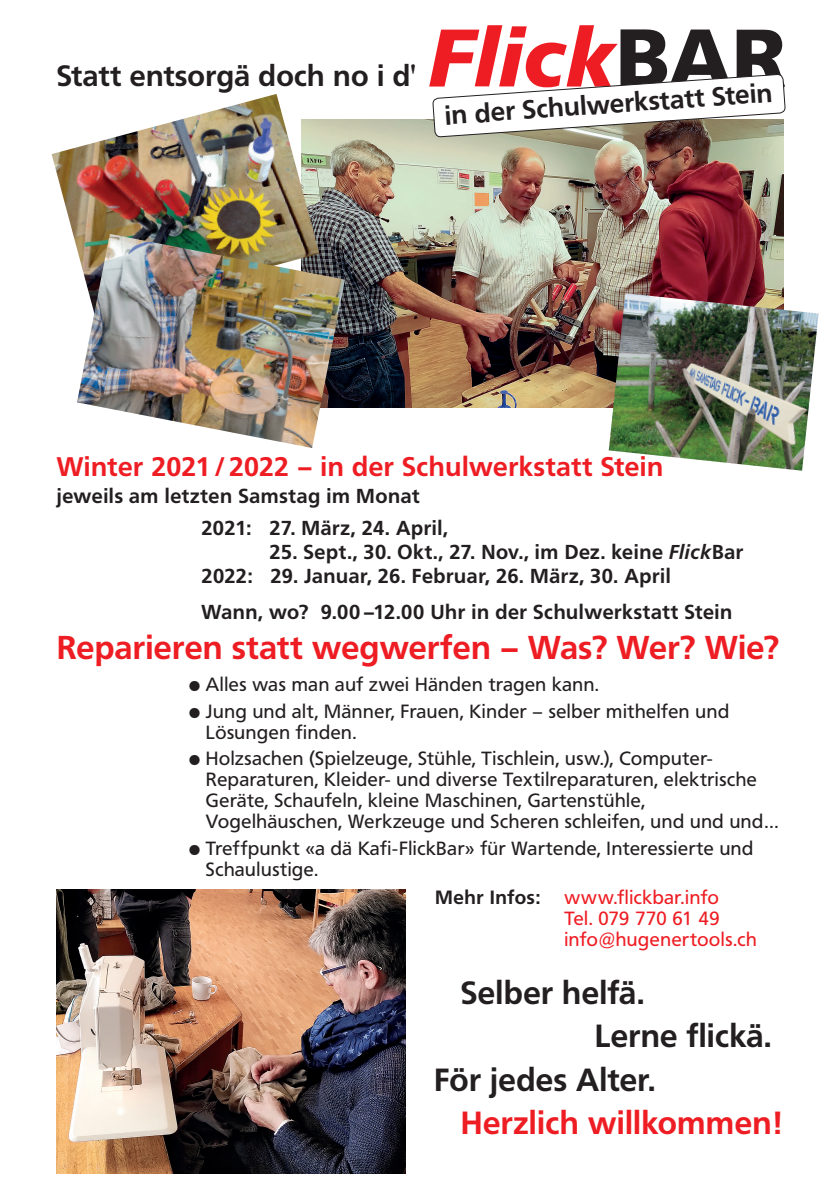
<style>
.page{position:relative;width:840px;height:1191px;background:#fff}
.page>*{position:absolute;margin:0;border:0;box-sizing:border-box;transform-origin:0 0}
.t1{font:italic 900 81.2px "Frutiger BQ";letter-spacing:.005em;color:#ee1d23}
.t2{font:700 32.6px "Frutiger BQ";letter-spacing:.01em;color:#ee1d23}
.t3{font:700 31.8px "Frutiger BQ";letter-spacing:.01em;color:#231f20}
.t4{font:700 31.8px "Frutiger BQ";letter-spacing:.01em;color:#ee1d23}
.t5{font:700 29px "Frutiger BQ";letter-spacing:.01em;color:#231f20}
.t6{font:700 26.6px "Frutiger BQ";letter-spacing:.02em;color:#ee1d23}
.t7{font:700 26px "Frutiger BQ";color:#231f20}
.t8{font:700 20px/24px "Frutiger BQ";letter-spacing:.03em;color:#231f20}
.t9{font:19px/21px "Frutiger BQ";letter-spacing:.03em;color:#231f20}
.t10{font:19px/21px "Frutiger BQ";letter-spacing:.03em;color:#ee1d23}
.t11{font:700 19px "Frutiger BQ";letter-spacing:.03em;color:#231f20}
.s1{font-style:normal;color:#231f20}
.s2{font-style:italic}
</style>
<div class="page">
<img style="left:57px;top:889px;width:348px;height:285px">
<img style="left:319px;top:119px;width:463px;height:288px">
<img style="left:608px;top:293px;width:210px;height:178px">
<img style="left:52px;top:94px;width:267px;height:155px">
<img style="left:77px;top:234px;width:268px;height:214px">
<svg style="left:432px;top:74px;width:353px;height:63px"></svg>
<h3 class="t5" style="left:57px;top:58px;width:361px">Statt entsorgä doch no i d'</h3>
<h1 class="t1" style="left:428px;top:9px;width:359px">Flick<span class="s1">BAR</span></h1>
<h3 class="t7" style="left:443px;top:100px;width:329px;rotate:-4deg">in der Schulwerkstatt Stein</h3>
<h3 class="t6" style="left:57px;top:450px;width:607px">Winter 2021 / 2022 – in der Schulwerkstatt Stein</h3>
<p class="t8" style="left:57px;top:483px;width:364px">jeweils am letzten Samstag im Monat</p>
<p class="t8" style="left:201px;top:516px;width:247px">2021: 27. März, 24. April,</p>
<p class="t8" style="left:201px;top:540px;width:543px;text-indent:68px">25. Sept., 30. Okt., 27. Nov., im Dez. keine <span class="s2">Flick</span>Bar<br>2022: 29. Januar, 26. Februar, 26. März, 30. April</p>
<p class="t8" style="left:201px;top:600px;width:532px">Wann, wo? 9.00 –12.00 Uhr in der Schulwerkstatt Stein</p>
<h2 class="t2" style="left:57px;top:628px;width:723px">Reparieren statt wegwerfen – Was? Wer? Wie?</h2>
<p class="t9" style="left:189px;top:674px;width:411px">● Alles was man auf zwei Händen tragen kann.</p>
<p class="t9" style="left:206px;top:700px;width:524px;text-indent:-17px">● Jung und alt, Männer, Frauen, Kinder – selber mithelfen und<br>Lösungen finden.</p>
<p class="t9" style="left:206px;top:748px;width:573px;text-indent:-17px">● Holzsachen (Spielzeuge, Stühle, Tischlein, usw.), Computer-Reparaturen, Kleider- und diverse Textilreparaturen, elektrische Geräte, Schaufeln, kleine Maschinen, Gartenstühle, Vogelhäuschen, Werkzeuge und Scheren schleifen, und und und...</p>
<p class="t9" style="left:206px;top:838px;width:548px;text-indent:-17px">● Treffpunkt «a dä Kafi-FlickBar» für Wartende, Interessierte und<br>Schaulustige.</p>
<p class="t11" style="left:435px;top:886px;width:106px">Mehr Infos:</p>
<p class="t10" style="left:564px;top:887px;width:194px">www.flickbar.info<br>Tel. 079 770 61 49 info@hugenertools.ch</p>
<h3 class="t3" style="left:460px;top:973px;width:185px">Selber helfä.</h3>
<h3 class="t3" style="left:594px;top:1017px;width:178px">Lerne flickä.</h3>
<h3 class="t3" style="left:434px;top:1060px;width:222px">För jedes Alter.</h3>
<h3 class="t4" style="left:460px;top:1104px;width:321px">Herzlich willkommen!</h3>
</div>
